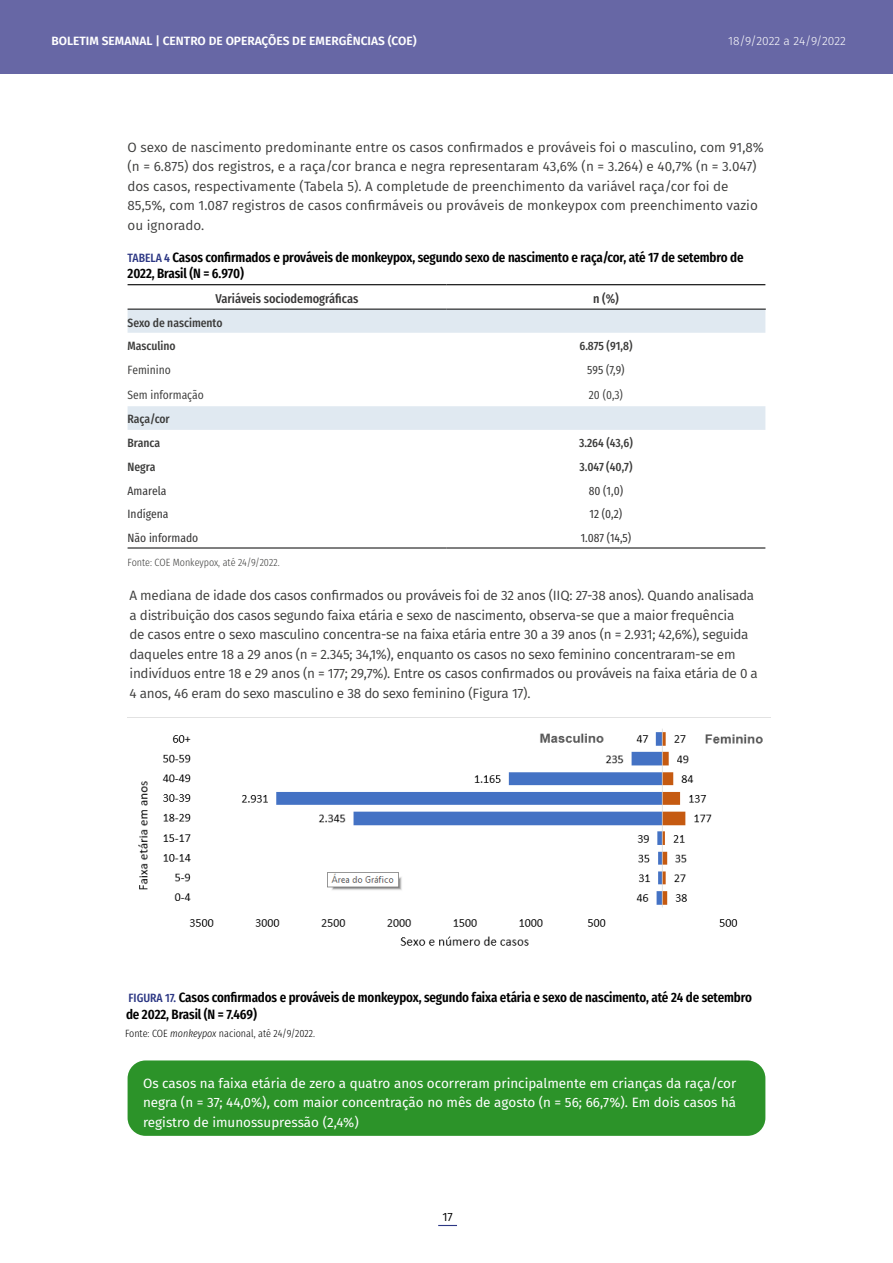
<style>
.page{position:relative;width:893px;height:1263px;background:#fff}
.page>*{position:absolute;margin:0;border:0;box-sizing:border-box;transform-origin:0 0}
.t1{font:13.5px/19.5px "Fira Sans";letter-spacing:-.02em;color:#3c3c3b}
.t2{font:13.5px/19.5px "Fira Sans";color:#3c3c3b}
.t3{font:600 13.5px/16.5px "Fira Sans Condensed";letter-spacing:-.01em;color:#000}
.t4{font:13.5px/19.5px "Fira Sans";color:#fff;text-align:justify}
.t5{font:500 12.75px "Fira Sans Condensed";color:#373636}
.t6{font:500 12px/23.5px "Fira Sans Condensed";color:#3c3c3b}
.t7{font:12px "Fira Sans Condensed";color:#373636}
.t8{font:600 12px "Fira Sans";color:#fff}
.t9{font:12px "Fira Sans Condensed";color:#3c3c3b}
.t10{font:300 12px "Fira Sans";color:#fff}
.t11{font:12px "Fira Sans Condensed";color:#3c3c3b}
.t12{font:12px "Fira Sans";color:#000}
.t13{font:300 10.5px "Fira Sans Condensed";color:#000}
.t14{font:300 10.5px "Fira Sans Condensed";color:#3c3c3b}
.s1{font-weight:500;font-size:12px;color:#2c3784}
.s2{font-size:12px;color:#2c3784}
.s3{font-style:italic}
</style>
<div class="page">
<div style="left:0;top:0;width:893px;height:74px;background:#6767a5"></div>
<svg style="left:438px;top:1225px;width:19px;height:1px"></svg>
<svg style="left:128px;top:310px;width:637px;height:120px"></svg>
<hr style="left:446px;top:284px;width:319px;height:1px;background:#000">
<hr style="left:128px;top:356px;width:318px;height:1px;background:#fff">
<hr style="left:446px;top:356px;width:319px;height:1px;background:#fff">
<hr style="left:128px;top:284px;width:318px;height:1px;background:#000">
<hr style="left:128px;top:309px;width:318px;height:1px;background:#000">
<hr style="left:446px;top:309px;width:320px;height:1px;background:#000">
<hr style="left:128px;top:548px;width:318px;height:1px;background:#000">
<hr style="left:446px;top:548px;width:319px;height:1px;background:#000">
<div style="left:128px;top:1060px;width:637px;height:76px;background:#2c9329;border-radius:18px"></div>
<img style="left:128px;top:717px;width:642px;height:229px">
<p class="t8" style="left:51px;top:33px;width:367px">BOLETIM SEMANAL | CENTRO DE OPERAÇÕES DE EMERGÊNCIAS (COE)</p>
<p class="t10" style="left:728px;top:32px;width:119px">18/9/2022 a 24/9/2022</p>
<p class="t2" style="left:128px;top:137px;width:638px">O sexo de nascimento predominante entre os casos confirmados e prováveis foi o masculino, com 91,8% (n = 6.875) dos registros, e a raça/cor branca e negra representaram 43,6% (n = 3.264) e 40,7% (n = 3.047) dos casos, respectivamente (Tabela 5). A completude de preenchimento da variável raça/cor foi de 85,5%, com 1.087 registros de casos confirmáveis ou prováveis de monkeypox com preenchimento vazio ou ignorado.</p>
<p class="t3" style="left:128px;top:247px;width:618px"><span class="s1">TABELA</span> <span class="s2">4</span> Casos confirmados e prováveis de monkeypox, segundo sexo de nascimento e raça/cor, até 17 de setembro de<br>2022, Brasil (N = 6.970)</p>
<p class="t5" style="left:216px;top:287px;width:144px">Variáveis sociodemográficas</p>
<p class="t5" style="left:593px;top:287px;width:27px">n (%)</p>
<p class="t6" style="left:128px;top:309px;width:97px">Sexo de nascimento<br>Masculino</p>
<p class="t6" style="left:579px;top:333px;width:55px">6.875 (91,8)</p>
<p class="t9" style="left:128px;top:359px;width:45px">Feminino</p>
<p class="t11" style="left:587px;top:359px;width:39px">595 (7,9)</p>
<p class="t9" style="left:128px;top:384px;width:78px">Sem informação</p>
<p class="t9" style="left:589px;top:384px;width:36px">20 (0,3)</p>
<p class="t6" style="left:128px;top:406px;width:44px">Raça/cor<br>Branca</p>
<p class="t6" style="left:579px;top:430px;width:55px">3.264 (43,6)</p>
<p class="t6" style="left:128px;top:454px;width:29px">Negra</p>
<p class="t6" style="left:579px;top:454px;width:55px">3.047 (40,7)</p>
<p class="t7" style="left:128px;top:479px;width:40px">Amarela</p>
<p class="t7" style="left:589px;top:479px;width:36px">80 (1,0)</p>
<p class="t7" style="left:128px;top:503px;width:42px">Indígena</p>
<p class="t7" style="left:590px;top:503px;width:34px">12 (0,2)</p>
<p class="t7" style="left:128px;top:526px;width:72px">Não informado</p>
<p class="t7" style="left:581px;top:526px;width:52px">1.087 (14,5)</p>
<p class="t14" style="left:128px;top:553px;width:154px">Fonte: COE Monkeypox, até 24/9/2022.</p>
<p class="t1" style="left:130px;top:586px;width:630px">A mediana de idade dos casos confirmados ou prováveis foi de 32 anos (IIQ: 27-38 anos). Quando analisada a distribuição dos casos segundo faixa etária e sexo de nascimento, observa-se que a maior frequência<br>de casos entre o sexo masculino concentra-se na faixa etária entre 30 a 39 anos (n = 2.931; 42,6%), seguida daqueles entre 18 a 29 anos (n = 2.345; 34,1%), enquanto os casos no sexo feminino concentraram-se em indivíduos entre 18 e 29 anos (n = 177; 29,7%). Entre os casos confirmados ou prováveis na faixa etária de 0 a 4 anos, 46 eram do sexo masculino e 38 do sexo feminino (Figura 17).</p>
<p class="t3" style="left:126px;top:988px;width:628px"><span class="s1">FIGURA 17.</span> Casos confirmados e prováveis de monkeypox, segundo faixa etária e sexo de nascimento, até 24 de setembro de 2022, Brasil (N = 7.469)</p>
<p class="t13" style="left:125px;top:1024px;width:192px">Fonte: COE <span class="s3">monkeypox</span> nacional, até 24/9/2022.</p>
<p class="t4" style="left:143px;top:1073px;width:595px">Os casos na faixa etária de zero a quatro anos ocorreram principalmente em crianças da raça/cor negra (n = 37; 44,0%), com maior concentração no mês de agosto (n = 56; 66,7%). Em dois casos há registro de imunossupressão (2,4%)</p>
<p class="t12" style="left:442px;top:1208px;width:12px">17</p>
</div>
